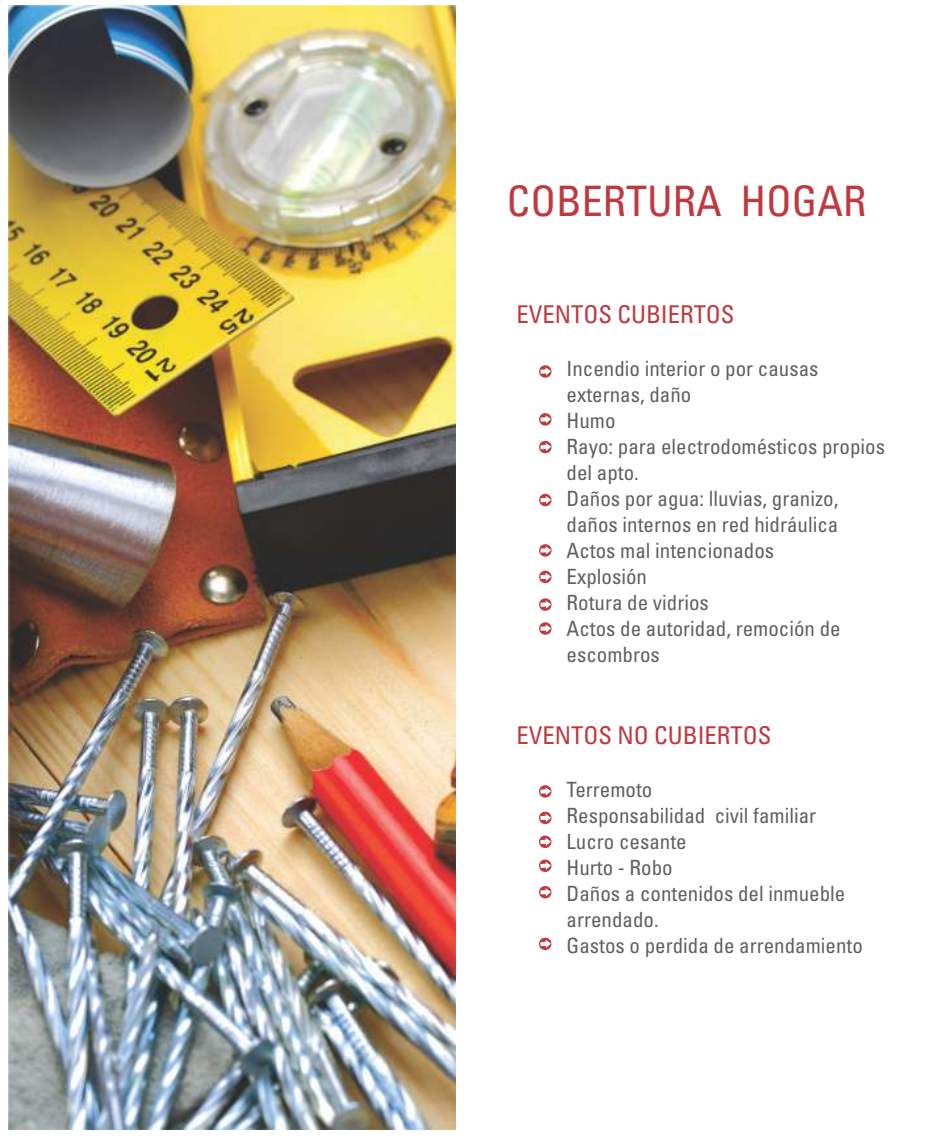
<style>
.page{position:relative;width:943px;height:1141px;background:#fff}
.page>*{position:absolute;margin:0;border:0;box-sizing:border-box;transform-origin:0 0}
.t1{font:condensed 42px "Univers LT";color:#bf393e}
.t2{font:condensed 24.5px "Univers LT";color:#bf393e}
.t3{font:condensed 21px/26.1px "Univers LT";color:#606062}
</style>
<div class="page">
<svg style="left:539px;top:365px;width:13px;height:13px"></svg>
<svg style="left:539px;top:440px;width:13px;height:14px"></svg>
<svg style="left:539px;top:544px;width:13px;height:13px"></svg>
<svg style="left:539px;top:811px;width:13px;height:14px"></svg>
<svg style="left:539px;top:598px;width:13px;height:13px"></svg>
<svg style="left:539px;top:859px;width:13px;height:13px"></svg>
<svg style="left:539px;top:413px;width:13px;height:13px"></svg>
<svg style="left:539px;top:493px;width:13px;height:14px"></svg>
<svg style="left:539px;top:785px;width:13px;height:13px"></svg>
<svg style="left:539px;top:570px;width:13px;height:14px"></svg>
<svg style="left:539px;top:835px;width:13px;height:13px"></svg>
<svg style="left:539px;top:622px;width:13px;height:13px"></svg>
<svg style="left:539px;top:886px;width:13px;height:13px"></svg>
<svg style="left:539px;top:937px;width:13px;height:14px"></svg>
<img style="left:8px;top:5px;width:448px;height:1125px">
<h1 class="t1" style="left:507px;top:186px;width:361px">COBERTURA HOGAR</h1>
<p class="t2" style="left:516px;top:306px;width:219px">EVENTOS CUBIERTOS</p>
<p class="t3" style="left:566px;top:358px;width:320px">Incendio interior o por causas externas, daño<br>Humo<br>Rayo: para electrodomésticos propios del apto.<br>Daños por agua: lluvias, granizo, daños internos en red hidráulica<br>Actos mal intencionados<br>Explosión<br>Rotura de vidrios<br>Actos de autoridad, remoción de escombros</p>
<p class="t2" style="left:516px;top:726px;width:256px">EVENTOS NO CUBIERTOS</p>
<p class="t3" style="left:566px;top:778px;width:298px">Terremoto<br>Responsabilidad civil familiar<br>Lucro cesante<br>Hurto - Robo<br>Daños a contenidos del inmueble arrendado.<br>Gastos o perdida de arrendamiento</p>
</div>
